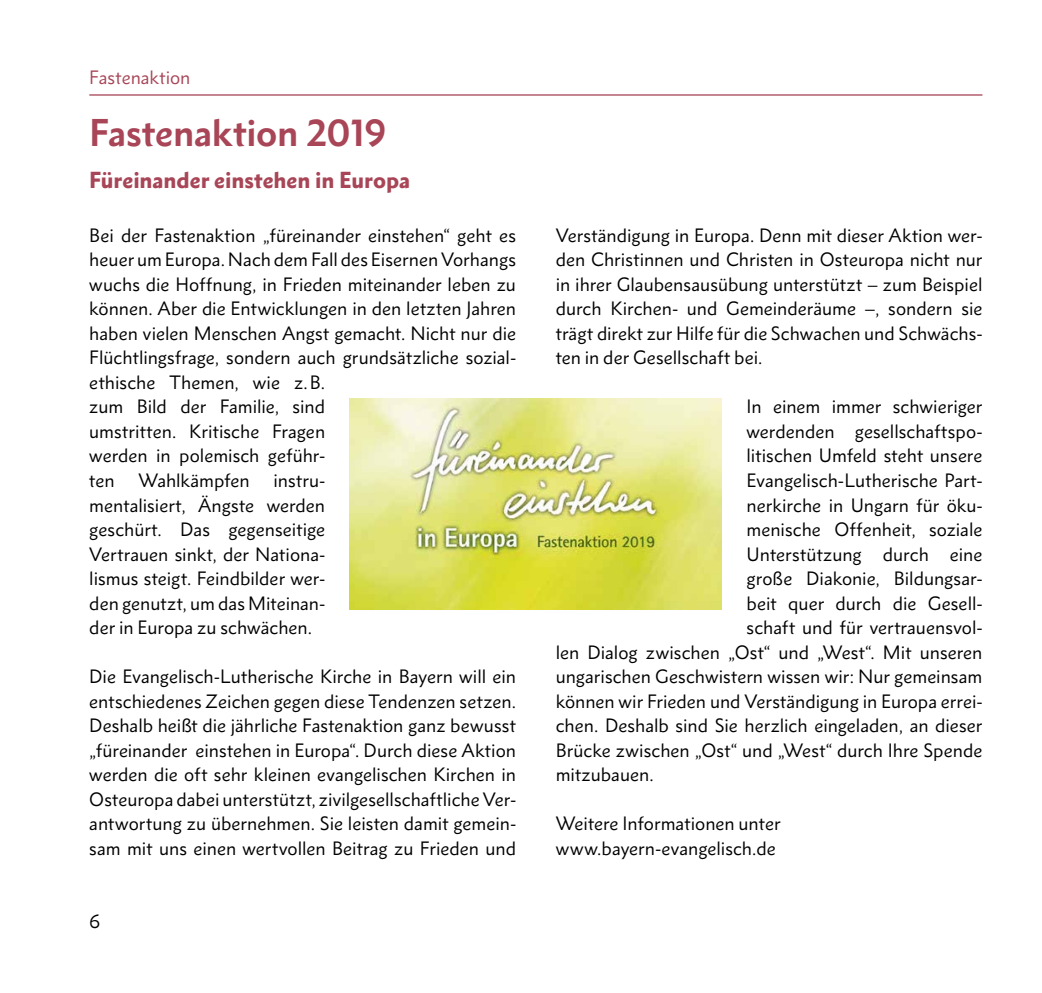
<style>
.page{position:relative;width:1042px;height:993px;background:#fff}
.page>*{position:absolute;margin:0;border:0;box-sizing:border-box;transform-origin:0 0}
.t1{font:700 35px "Metro Nova Pro";letter-spacing:-.01em;color:#a84557}
.t2{font:900 21px "Metro Nova Pro";letter-spacing:-.005em;color:#a84557}
.t3{font:17.5px/24.5px "Metro Nova Pro";color:#000;text-align:justify}
.t4{font:17.5px "Metro Nova Pro";color:#a84557}
</style>
<div class="page">
<hr style="left:89px;top:94px;width:893px;height:2px;background:#a84557">
<img style="left:350px;top:398px;width:372px;height:211px">
<p class="t4" style="left:89px;top:66px;width:103px">Fastenaktion</p>
<h1 class="t1" style="left:89px;top:110px;width:299px">Fastenaktion 2019</h1>
<p class="t2" style="left:89px;top:166px;width:322px">Füreinander einstehen in Europa</p>
<p class="t3" style="left:89px;top:223px;width:428px;text-align:left">Bei der Fastenaktion „füreinander einstehen“ geht es heuer um Europa. Nach dem Fall des Eisernen Vorhangs wuchs die Hoffnung, in Frieden miteinander leben zu können. Aber die Entwicklungen in den letzten Jahren haben vielen Menschen Angst gemacht. Nicht nur die Flüchtlingsfrage, sondern auch grundsätzliche sozial&shy;ethische Themen, wie z.B.<br>zum Bild der Familie, sind<br>umstritten. Kritische Fragen<br>werden in polemisch geführ-<br>ten</p>
<p class="t3" style="left:138px;top:468px;width:113px">Wahlkämpfen</p>
<p class="t3" style="left:89px;top:468px;width:237px;text-indent:184px">instru&shy;mentalisiert, Ängste werden geschürt. Das gegenseitige Vertrauen sinkt, der Nationa&shy;lismus steigt. Feindbilder wer&shy;den genutzt, um das Miteinan&shy;der in Europa zu schwächen.</p>
<p class="t3" style="left:89px;top:664px;width:428px">Die Evangelisch-Lutherische Kirche in Bayern will ein entschiedenes Zeichen gegen diese Tendenzen setzen.<br>Deshalb heißt die jährliche Fastenaktion ganz bewusst „füreinander einstehen in Europa“. Durch diese Aktion werden die oft sehr kleinen evangelischen Kirchen in Osteuropa dabei unterstützt, zivilgesellschaftliche Ver&shy;antwortung zu übernehmen. Sie leisten damit gemein&shy;sam mit uns einen wertvollen Beitrag zu Frieden und</p>
<p class="t3" style="left:89px;top:909px;width:13px">6</p>
<p class="t3" style="left:556px;top:223px;width:428px">Verständigung in Europa. Denn mit dieser Aktion wer&shy;den Christinnen und Christen in Osteuropa nicht nur in ihrer Glaubensausübung unterstützt – zum Beispiel durch Kirchen- und Gemeinderäume –, sondern sie trägt direkt zur Hilfe für die Schwachen und Schwächs&shy;ten in der Gesellschaft bei.</p>
<p class="t3" style="left:746px;top:394px;width:237px">In einem immer schwieriger</p>
<p class="t3" style="left:746px;top:419px;width:237px">werdenden gesellschaftspo-</p>
<p class="t3" style="left:746px;top:443px;width:237px">litischen Umfeld steht unsere</p>
<p class="t3" style="left:746px;top:468px;width:237px">Evangelisch-Lutherische Part-</p>
<p class="t3" style="left:746px;top:492px;width:237px">nerkirche in Ungarn für öku-</p>
<p class="t3" style="left:746px;top:517px;width:237px">menische Offenheit, soziale</p>
<p class="t3" style="left:746px;top:541px;width:237px">Unterstützung durch eine</p>
<p class="t3" style="left:746px;top:566px;width:237px">große Diakonie, Bildungsar-</p>
<p class="t3" style="left:746px;top:590px;width:237px">beit quer durch die Gesell-</p>
<p class="t3" style="left:746px;top:615px;width:237px">schaft und für vertrauensvol-</p>
<p class="t3" style="left:556px;top:639px;width:428px">len Dialog zwischen „Ost“ und „West“. Mit unseren</p>
<p class="t3" style="left:556px;top:664px;width:428px">ungarischen Geschwistern wissen wir: Nur gemeinsam</p>
<p class="t3" style="left:556px;top:688px;width:428px">können wir Frieden und Verständigung in Europa errei-</p>
<p class="t3" style="left:556px;top:713px;width:428px">chen. Deshalb sind Sie herzlich eingeladen, an dieser</p>
<p class="t3" style="left:556px;top:737px;width:428px">Brücke zwischen „Ost“ und „West“ durch Ihre Spende</p>
<p class="t3" style="left:556px;top:762px;width:99px">mitzubauen.</p>
<p class="t3" style="left:556px;top:811px;width:226px">Weitere Informationen unter www.bayern-evangelisch.de</p>
</div>
